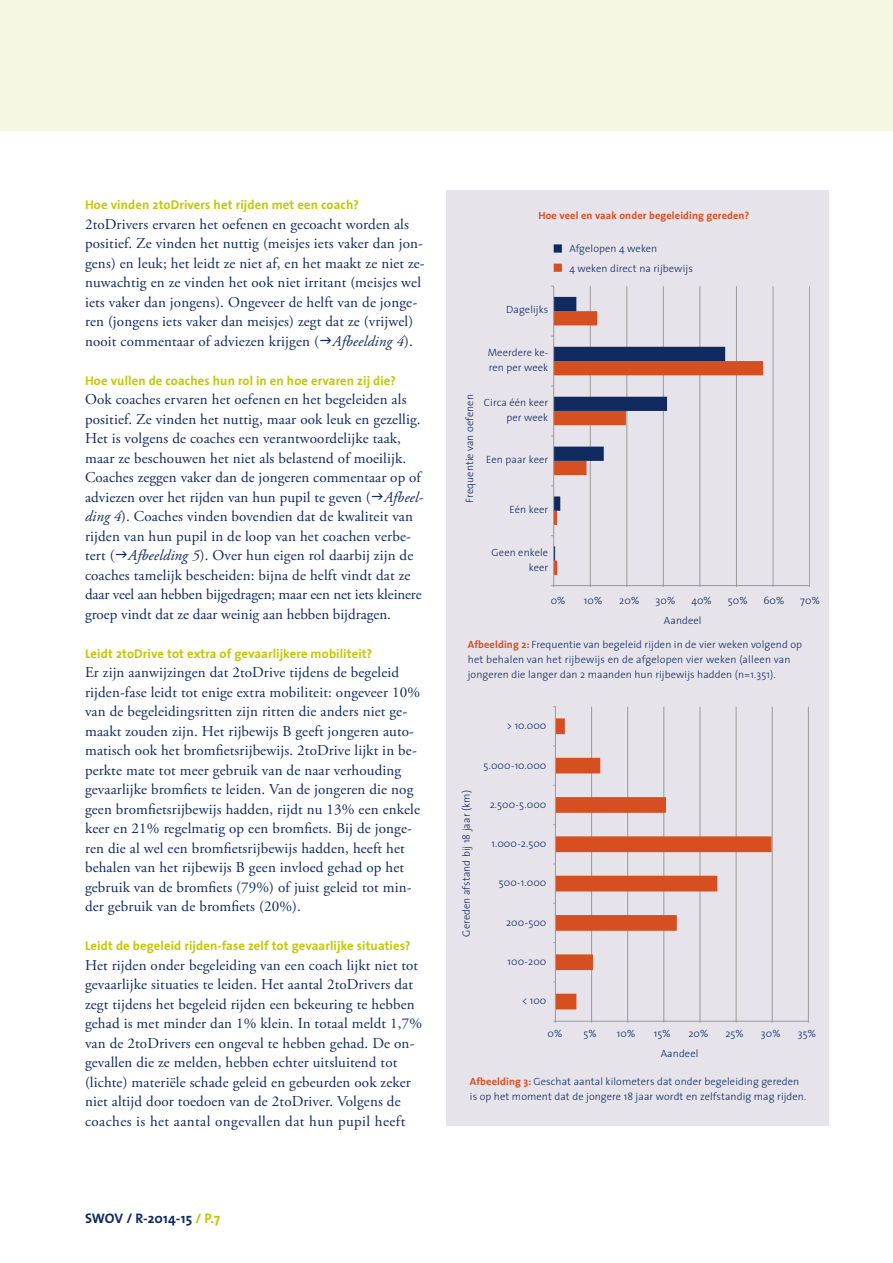
<style>
.page{position:relative;width:893px;height:1263px;background:#fff}
.page>*{position:absolute;margin:0;border:0;box-sizing:border-box;transform-origin:0 0}
.t1{font:15px/19.5px "Adobe Garamond Pro";letter-spacing:.01em;color:#10295f}
.t2{font:700 13.8px "The Sans";letter-spacing:.01em;color:#10295f}
.t3{font:700 12.75px "The Sans";letter-spacing:.01em;color:#c1c800}
.t4{font:300 10.5px/15px "The Sans";letter-spacing:.01em;color:#10295f}
.t5{font:700 10.5px "The Sans";letter-spacing:.01em;color:#d64f21}
.s1{font-style:italic}
.s2{color:#c1c800}
.s3{font-weight:700;color:#d64f21}
</style>
<div class="page">
<div style="left:0;top:0;width:893px;height:131px;background:#f6f7e3"></div>
<div style="left:446px;top:190px;width:383px;height:936px;background:#e6e3eb"></div>
<hr style="left:591px;top:707px;width:1px;height:314px;background:#9b9a98">
<hr style="left:627px;top:707px;width:1px;height:314px;background:#9b9a98">
<hr style="left:664px;top:707px;width:1px;height:314px;background:#9b9a98">
<hr style="left:700px;top:707px;width:1px;height:314px;background:#9b9a98">
<hr style="left:736px;top:707px;width:1px;height:314px;background:#9b9a98">
<hr style="left:772px;top:707px;width:1px;height:314px;background:#9b9a98">
<hr style="left:808px;top:707px;width:1px;height:314px;background:#9b9a98">
<svg style="left:556px;top:718px;width:215px;height:291px"></svg>
<hr style="left:555px;top:1021px;width:253px;height:1px;background:#9b9a98">
<hr style="left:555px;top:707px;width:1px;height:314px;background:#9b9a98">
<hr style="left:590px;top:286px;width:1px;height:300px;background:#9b9a98">
<hr style="left:627px;top:286px;width:1px;height:300px;background:#9b9a98">
<hr style="left:663px;top:286px;width:1px;height:300px;background:#9b9a98">
<hr style="left:700px;top:286px;width:1px;height:300px;background:#9b9a98">
<hr style="left:736px;top:286px;width:1px;height:300px;background:#9b9a98">
<hr style="left:773px;top:286px;width:1px;height:300px;background:#9b9a98">
<hr style="left:809px;top:286px;width:1px;height:300px;background:#9b9a98">
<svg style="left:554px;top:347px;width:209px;height:228px"></svg>
<svg style="left:554px;top:297px;width:171px;height:264px"></svg>
<hr style="left:554px;top:585px;width:256px;height:1px;background:#9b9a98">
<hr style="left:553px;top:286px;width:1px;height:300px;background:#9b9a98">
<div style="left:554px;top:244px;width:8px;height:9px;background:#10295f"></div>
<div style="left:554px;top:264px;width:8px;height:8px;background:#d64f21"></div>
<p class="t3" style="left:85px;top:194px;width:275px">Hoe vinden 2toDrivers het rijden met een coach?</p>
<p class="t1" style="left:85px;top:215px;width:341px">2toDrivers ervaren het oefenen en gecoacht worden als positief. Ze vinden het nuttig (meisjes iets vaker dan jon&shy;gens) en leuk; het leidt ze niet af, en het maakt ze niet ze&shy;nuwachtig en ze vinden het ook niet irritant (meisjes wel iets vaker dan jongens). Ongeveer de helft van de jonge&shy;ren (jongens iets vaker dan meisjes) zegt dat ze (vrijwel) nooit commentaar of adviezen krijgen ( <span class="s1">Afbeelding 4</span>).</p>
<p class="t3" style="left:85px;top:370px;width:313px">Hoe vullen de coaches hun rol in en hoe ervaren zij die?</p>
<p class="t1" style="left:85px;top:390px;width:340px">Ook coaches ervaren het oefenen en het begeleiden als positief. Ze vinden het nuttig, maar ook leuk en gezellig.<br>Het is volgens de coaches een verantwoordelijke taak, maar ze beschouwen het niet als belastend of moeilijk.<br>Coaches zeggen vaker dan de jongeren commentaar op of adviezen over het rijden van hun pupil te geven ( <span class="s1">Afbeel&shy;ding 4</span>). Coaches vinden bovendien dat de kwaliteit van rijden van hun pupil in de loop van het coachen verbe&shy;tert ( <span class="s1">Afbeelding 5</span>). Over hun eigen rol daarbij zijn de coaches tamelijk bescheiden: bijna de helft vindt dat ze daar veel aan hebben bijgedragen; maar een net iets kleinere groep vindt dat ze daar weinig aan hebben bijdragen.</p>
<p class="t3" style="left:85px;top:643px;width:289px">Leidt 2toDrive tot extra of gevaarlijkere mobiliteit?</p>
<p class="t1" style="left:85px;top:663px;width:336px">Er zijn aanwijzingen dat 2toDrive tijdens de begeleid rijden-fase leidt tot enige extra mobiliteit: ongeveer 10% van de begeleidingsritten zijn ritten die anders niet ge&shy;maakt zouden zijn. Het rijbewijs B geeft jongeren auto&shy;matisch ook het bromfietsrijbewijs. 2toDrive lijkt in be&shy;perkte mate tot meer gebruik van de naar verhouding gevaarlijke bromfiets te leiden. Van de jongeren die nog geen bromfietsrijbewijs hadden, rijdt nu 13% een enkele keer en 21% regelmatig op een bromfiets. Bij de jonge&shy;ren die al wel een bromfietsrijbewijs hadden, heeft het behalen van het rijbewijs B geen invloed gehad op het gebruik van de bromfiets (79%) of juist geleid tot min&shy;der gebruik van de bromfiets (20%).</p>
<p class="t3" style="left:85px;top:935px;width:327px">Leidt de begeleid rijden-fase zelf tot gevaarlijke situaties?</p>
<p class="t1" style="left:85px;top:956px;width:338px">Het rijden onder begeleiding van een coach lijkt niet tot gevaarlijke situaties te leiden. Het aantal 2toDrivers dat zegt tijdens het begeleid rijden een bekeuring te hebben gehad is met minder dan 1% klein. In totaal meldt 1,7% van de 2toDrivers een ongeval te hebben gehad. De on&shy;gevallen die ze melden, hebben echter uitsluitend tot (lichte) materiële schade geleid en gebeurden ook zeker niet altijd door toedoen van de 2toDriver. Volgens de coaches is het aantal ongevallen dat hun pupil heeft</p>
<p class="t2" style="left:85px;top:1207px;width:137px">SWOV / R-2014-15 <span class="s2">/ P.7</span></p>
<p class="t5" style="left:538px;top:206px;width:212px">Hoe veel en vaak onder begeleiding gereden?</p>
<p class="t4" style="left:569px;top:239px;width:125px;line-height:19.4px">Afgelopen 4 weken<br>4 weken direct na rijbewijs</p>
<p class="t4" style="left:462px;top:503px;width:110px;rotate:-90deg">Frequentie van oefenen</p>
<p class="t4" style="left:506px;top:302px;width:44px">Dagelijks</p>
<p class="t4" style="left:488px;top:344px;width:62px">Meerdere ke&shy;ren per week</p>
<p class="t4" style="left:484px;top:394px;width:66px;text-align:right">Circa één keer per week</p>
<p class="t4" style="left:486px;top:452px;width:63px">Een paar keer</p>
<p class="t4" style="left:510px;top:502px;width:40px">Eén keer</p>
<p class="t4" style="left:492px;top:545px;width:58px;text-align:right">Geen enkele keer</p>
<p class="t4" style="left:551px;top:592px;width:16px">0%</p>
<p class="t4" style="left:584px;top:592px;width:20px">10%</p>
<p class="t4" style="left:619px;top:592px;width:22px">20%</p>
<p class="t4" style="left:656px;top:592px;width:21px">30%</p>
<p class="t4" style="left:691px;top:592px;width:22px">40%</p>
<p class="t4" style="left:728px;top:592px;width:21px">50%</p>
<p class="t4" style="left:763px;top:592px;width:23px">60%</p>
<p class="t4" style="left:800px;top:592px;width:21px">70%</p>
<p class="t4" style="left:664px;top:612px;width:39px">Aandeel</p>
<p class="t4" style="left:468px;top:636px;width:336px"><span class="s3">Afbeelding 2:</span> Frequentie van begeleid rijden in de vier weken volgend op het behalen van het rijbewijs en de afgelopen vier weken (alleen van jongeren die langer dan 2 maanden hun rijbewijs hadden (n=1.351).</p>
<p class="t4" style="left:507px;top:718px;width:41px">&gt; 10.000</p>
<p class="t4" style="left:458px;top:937px;width:148px;rotate:-90deg">Gereden afstand bij 18 jaar (km)</p>
<p class="t4" style="left:484px;top:757px;width:64px">5.000-10.000</p>
<p class="t4" style="left:490px;top:796px;width:58px">2.500-5.000</p>
<p class="t4" style="left:491px;top:836px;width:56px">1.000-2.500</p>
<p class="t4" style="left:499px;top:875px;width:49px">500-1.000</p>
<p class="t4" style="left:506px;top:914px;width:42px">200-500</p>
<p class="t4" style="left:508px;top:954px;width:40px">100-200</p>
<p class="t4" style="left:522px;top:993px;width:26px">&lt; 100</p>
<p class="t4" style="left:547px;top:1025px;width:16px">0%</p>
<p class="t4" style="left:583px;top:1025px;width:15px">5%</p>
<p class="t4" style="left:617px;top:1025px;width:20px">10%</p>
<p class="t4" style="left:654px;top:1025px;width:18px">15%</p>
<p class="t4" style="left:688px;top:1025px;width:22px">20%</p>
<p class="t4" style="left:725px;top:1025px;width:20px">25%</p>
<p class="t4" style="left:761px;top:1025px;width:21px">30%</p>
<p class="t4" style="left:798px;top:1025px;width:20px">35%</p>
<p class="t4" style="left:661px;top:1045px;width:39px">Aandeel</p>
<p class="t4" style="left:470px;top:1073px;width:338px"><span class="s3">Afbeelding 3:</span> Geschat aantal kilometers dat onder begeleiding gereden is op het moment dat de jongere 18 jaar wordt en zelfstandig mag rijden.</p>
</div>
